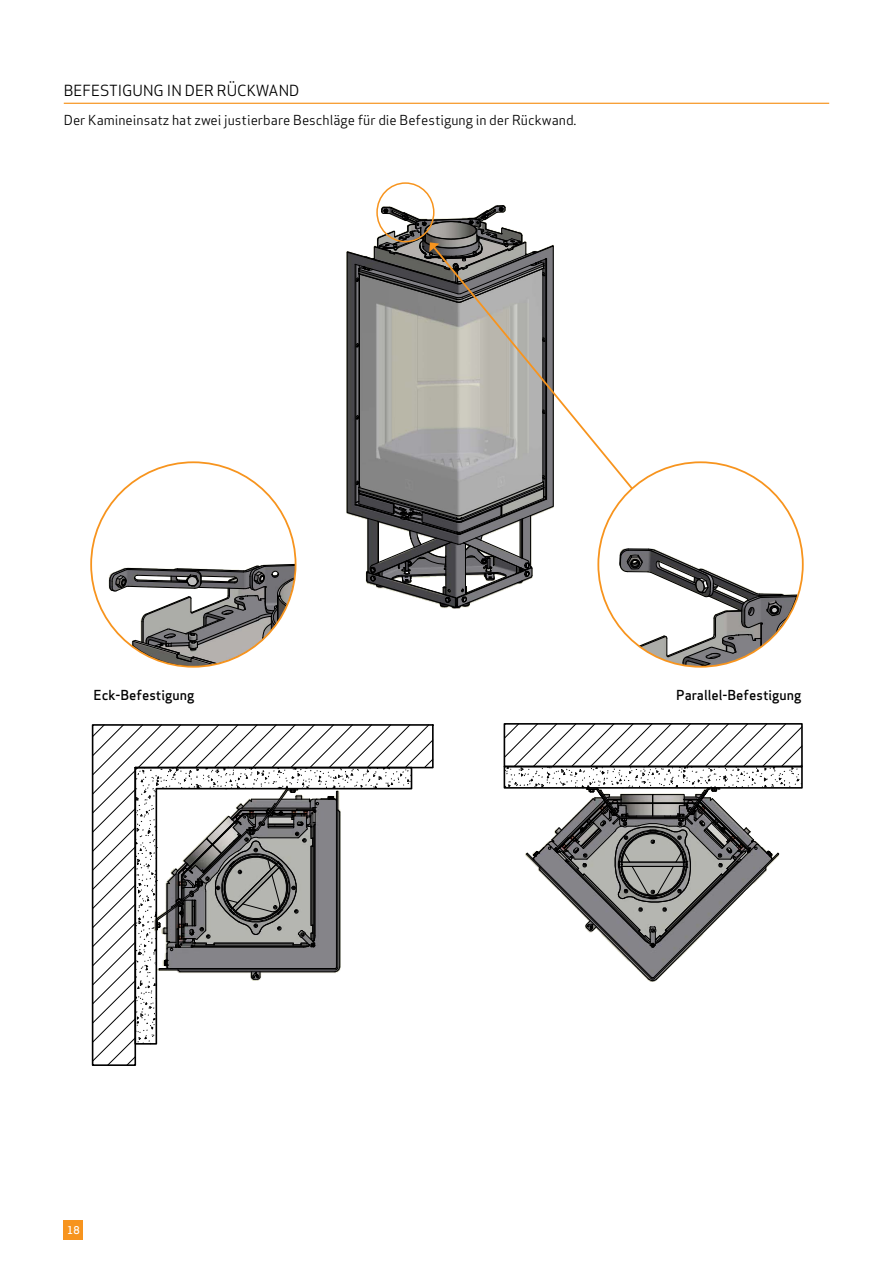
<style>
.page{position:relative;width:893px;height:1263px;background:#fff}
.page>*{position:absolute;margin:0;border:0;box-sizing:border-box;transform-origin:0 0}
.t1{font:15px "Apex Sans";color:#000}
.t2{font:13.5px "Apex Sans";color:#000}
.t3{font:500 13.5px "Apex Sans";color:#000}
.t4{font:500 10.5px "Apex Sans";color:#fff}
</style>
<div class="page">
<svg style="left:346px;top:205px;width:208px;height:404px"></svg>
<svg style="left:600px;top:462px;width:203px;height:205px"></svg>
<svg style="left:91px;top:462px;width:205px;height:205px"></svg>
<svg style="left:503px;top:723px;width:297px;height:259px"></svg>
<svg style="left:91px;top:724px;width:343px;height:342px"></svg>
<div style="left:504px;top:766px;width:299px;height:23px;border:2px solid #000"></div>
<div style="left:504px;top:723px;width:299px;height:44px;border:2px solid #000"></div>
<div style="left:64px;top:1220px;width:19px;height:20px;background:#f7941e"></div>
<hr style="left:64px;top:103px;width:765px;height:1px;background:#f7941e">
<p class="t1" style="left:64px;top:79px;width:237px">BEFESTIGUNG IN DER RÜCKWAND</p>
<p class="t2" style="left:64px;top:109px;width:514px">Der Kamineinsatz hat zwei justierbare Beschläge für die Befestigung in der Rückwand.</p>
<p class="t3" style="left:94px;top:683px;width:102px">Eck-Befestigung</p>
<p class="t3" style="left:676px;top:683px;width:127px">Parallel-Befestigung</p>
<p class="t4" style="left:67px;top:1221px;width:14px">18</p>
</div>
